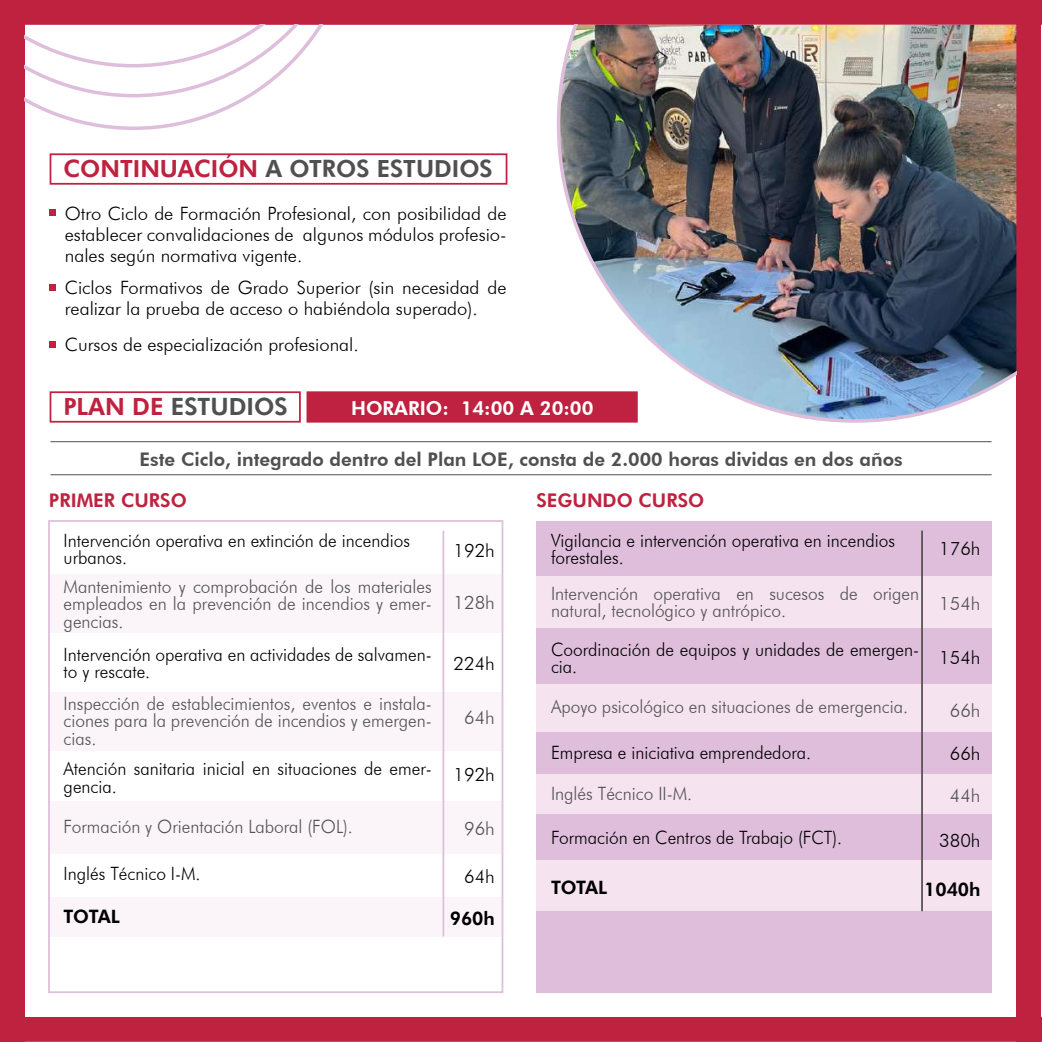
<style>
.page{position:relative;width:1042px;height:1042px;background:#fff}
.page>*{position:absolute;margin:0;border:0;box-sizing:border-box;transform-origin:0 0}
.t1{font:700 23.62px "Futura BT";color:#514f4f}
.t2{font:700 23.45px "Futura BT";color:#514f4f}
.t3{font:800 19.25px "Futura BT";color:#fff}
.t4{font:800 18.72px "Futura BT";color:#514f4f}
.t5{font:700 18.72px "Futura BT";color:#be223f}
.t6{font:300 18.38px/17.5px "Futura BT";color:#525252;text-align:justify;scale:.94 1}
.t7{font:300 18.38px/17.5px "Futura BT";color:#000;scale:.94 1}
.t8{font:300 18.38px/21px "Futura BT";color:#000;text-align:justify}
.t9{font:300 18.38px "Futura BT";color:#525252}
.t10{font:700 18.38px "Futura BT";color:#000}
.s1{color:#be223f}
</style>
<div class="page">
<div style="left:24px;top:1017px;width:1018px;height:25px;background:#be223f"></div>
<div style="left:1016px;top:0;width:25px;height:1042px;background:#be223f"></div>
<div style="left:0;top:0;width:24px;height:1042px;background:#be223f"></div>
<div style="left:49px;top:209px;width:7px;height:7px;background:#bf2240"></div>
<div style="left:49px;top:284px;width:7px;height:7px;background:#bf2240"></div>
<div style="left:49px;top:341px;width:7px;height:7px;background:#bf2240"></div>
<div style="left:50px;top:153px;width:457px;height:32px;border:2px solid #bf2240"></div>
<svg style="left:24px;top:0;width:1018px;height:130px"></svg>
<img style="left:557px;top:25px;width:459px;height:398px">
<div style="left:536px;top:521px;width:455px;height:471px;background:#debedb"></div>
<div style="left:536px;top:576px;width:455px;height:52px;background:#f6e3f0"></div>
<div style="left:536px;top:684px;width:455px;height:48px;background:#f6e3f0"></div>
<div style="left:536px;top:774px;width:455px;height:40px;background:#f6e3f0"></div>
<div style="left:536px;top:860px;width:455px;height:51px;background:#f6e3f0"></div>
<hr style="left:921px;top:530px;width:2px;height:381px;background:#525252">
<div style="left:49px;top:574px;width:453px;height:59px;background:#fbf4f9"></div>
<div style="left:49px;top:692px;width:453px;height:59px;background:#fbf4f9"></div>
<div style="left:49px;top:801px;width:453px;height:53px;background:#fbf4f9"></div>
<div style="left:49px;top:896px;width:453px;height:40px;background:#fbf4f9"></div>
<hr style="left:442px;top:530px;width:2px;height:406px;background:#debedb">
<div style="left:48px;top:520px;width:455px;height:473px;border:2px solid #debedb"></div>
<hr style="left:50px;top:441px;width:941px;height:1px;background:#514f4f">
<hr style="left:50px;top:474px;width:941px;height:1px;background:#514f4f">
<div style="left:50px;top:391px;width:251px;height:32px;border:2px solid #bf2240"></div>
<div style="left:306px;top:391px;width:332px;height:32px;background:#bf2240;border:2px solid #bf2240"></div>
<p class="t2" style="left:63px;top:155px;width:431px"><span class="s1">CONTINUACIÓN</span> A OTROS ESTUDIOS</p>
<p class="t8" style="left:65px;top:202px;width:443px">Otro Ciclo de Formación Profesional, con posibilidad de establecer convalidaciones de algunos módulos profesio&shy;nales según normativa vigente.</p>
<p class="t8" style="left:65px;top:277px;width:443px">Ciclos Formativos de Grado Superior (sin necesidad de realizar la prueba de acceso o habiéndola superado).</p>
<p class="t8" style="left:65px;top:334px;width:295px">Cursos de especialización profesional.</p>
<p class="t1" style="left:63px;top:392px;width:226px"><span class="s1">PLAN DE</span> ESTUDIOS</p>
<p class="t3" style="left:351px;top:397px;width:244px">HORARIO: 14:00 A 20:00</p>
<p class="t4" style="left:139px;top:448px;width:765px">Este Ciclo, integrado dentro del Plan LOE, consta de 2.000 horas dividas en dos años</p>
<p class="t5" style="left:49px;top:489px;width:139px">PRIMER CURSO</p>
<p class="t5" style="left:536px;top:489px;width:169px">SEGUNDO CURSO</p>
<p class="t7" style="left:64px;top:531px;width:370px">Intervención operativa en extinción de incendios urbanos.</p>
<p class="t8" style="left:453px;top:540px;width:43px">192h</p>
<p class="t6" style="left:64px;top:577px;width:393px">Mantenimiento y comprobación de los materiales empleados en la prevención de incendios y emer&shy;gencias.</p>
<p class="t9" style="left:453px;top:591px;width:43px">128h</p>
<p class="t7" style="left:64px;top:645px;width:393px">Intervención operativa en actividades de salvamen&shy;to y rescate.</p>
<p class="t8" style="left:453px;top:652px;width:43px">224h</p>
<p class="t6" style="left:64px;top:694px;width:393px">Inspección de establecimientos, eventos e instala&shy;ciones para la prevención de incendios y emergen&shy;cias.</p>
<p class="t9" style="left:464px;top:706px;width:32px">64h</p>
<p class="t7" style="left:64px;top:760px;width:393px">Atención sanitaria inicial en situaciones de emer&shy;gencia.</p>
<p class="t8" style="left:453px;top:764px;width:43px">192h</p>
<p class="t6" style="left:64px;top:818px;width:309px">Formación y Orientación Laboral (FOL).</p>
<p class="t9" style="left:464px;top:817px;width:32px">96h</p>
<p class="t7" style="left:64px;top:864px;width:147px">Inglés Técnico I-M.</p>
<p class="t8" style="left:464px;top:866px;width:32px">64h</p>
<p class="t10" style="left:64px;top:905px;width:58px">TOTAL</p>
<p class="t10" style="left:450px;top:907px;width:47px">960h</p>
<p class="t7" style="left:551px;top:531px;width:367px">Vigilancia e intervención operativa en incendios forestales.</p>
<p class="t8" style="left:939px;top:538px;width:43px">176h</p>
<p class="t6" style="left:551px;top:584px;width:393px">Intervención operativa en sucesos de origen natural, tecnológico y antrópico.</p>
<p class="t9" style="left:939px;top:593px;width:43px">154h</p>
<p class="t7" style="left:551px;top:640px;width:393px">Coordinación de equipos y unidades de emergen&shy;cia.</p>
<p class="t8" style="left:939px;top:647px;width:43px">154h</p>
<p class="t6" style="left:551px;top:698px;width:381px">Apoyo psicológico en situaciones de emergencia.</p>
<p class="t9" style="left:950px;top:699px;width:32px">66h</p>
<p class="t7" style="left:551px;top:744px;width:278px">Empresa e iniciativa emprendedora.</p>
<p class="t8" style="left:950px;top:743px;width:32px">66h</p>
<p class="t6" style="left:551px;top:784px;width:152px">Inglés Técnico II-M.</p>
<p class="t9" style="left:950px;top:784px;width:32px">44h</p>
<p class="t7" style="left:551px;top:828px;width:311px">Formación en Centros de Trabajo (FCT).</p>
<p class="t8" style="left:939px;top:830px;width:43px">380h</p>
<p class="t10" style="left:551px;top:876px;width:58px">TOTAL</p>
<p class="t10" style="left:924px;top:878px;width:58px">1040h</p>
</div>
